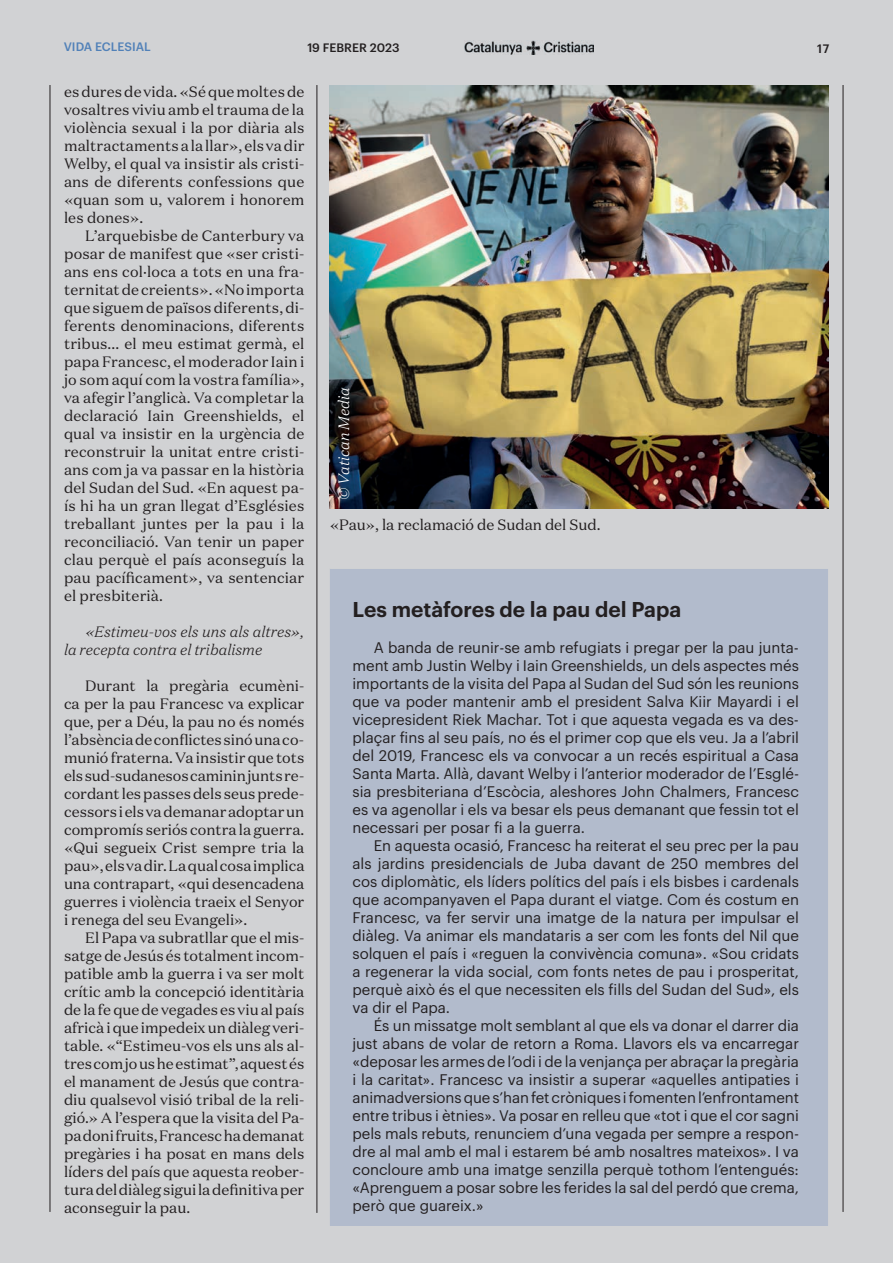
<style>
.page{position:relative;width:893px;height:1263px;background:#d1d2d4}
.page>*{position:absolute;margin:0;border:0;box-sizing:border-box;transform-origin:0 0}
.t1{font:600 21px "Graphik";color:#231f20}
.t2{font:15px/18px "Domaine Text";color:#231f20;text-align:justify}
.t3{font:15px/18px "Graphik";color:#231f20;text-align:justify}
.t4{font:italic 300 15px/18px "Domaine Text";color:#231f20}
.t5{font:italic 300 15px "Domaine Text";color:#fff}
.t6{font:500 12px "Graphik";color:#231f20}
.t7{font:500 12px "Graphik";color:#5181b8}
</style>
<div class="page">
<hr style="left:317px;top:85px;width:1px;height:1128px;background:#231f20">
<hr style="left:843px;top:85px;width:1px;height:1127px;background:#231f20">
<img style="left:464px;top:41px;width:130px;height:14px">
<img style="left:330px;top:85px;width:498px;height:423px">
<div style="left:330px;top:569px;width:498px;height:657px;background:#b2bbcc"></div>
<hr style="left:50px;top:85px;width:1px;height:1127px;background:#231f20">
<p class="t7" style="left:64px;top:38px;width:89px">VIDA ECLESIAL</p>
<p class="t6" style="left:307px;top:38px;width:94px">19 FEBRER 2023</p>
<p class="t6" style="left:817px;top:39px;width:13px">17</p>
<p class="t2" style="left:64px;top:82px;width:242px">es dures de vida. «Sé que moltes de vosaltres viviu amb el trauma de la violència sexual i la por diària als maltractaments a la llar», els va dir Welby, el qual va insistir als cristi&shy;ans de diferents confessions que «quan som u, valorem i honorem les dones».</p>
<p class="t2" style="left:64px;top:226px;width:242px;text-indent:21px">L’arquebisbe de Canterbury va posar de manifest que «ser cristi&shy;ans ens col·loca a tots en una fra&shy;ternitat de creients». «No importa que siguem de països diferents, di&shy;ferents denominacions, diferents tribus... el meu estimat germà, el papa Francesc, el moderador Iain i jo som aquí com la vostra família», va afegir l’anglicà. Va completar la declaració Iain Greenshields, el qual va insistir en la urgència de reconstruir la unitat entre cristi&shy;ans com ja va passar en la història del Sudan del Sud. «En aquest pa&shy;ís hi ha un gran llegat d’Esglésies treballant juntes per la pau i la reconciliació. Van tenir un paper clau perquè el país aconseguís la pau pacíficament», va sentenciar el presbiterià.</p>
<p class="t4" style="left:64px;top:622px;width:242px;text-indent:21px">«Estimeu-vos els uns als altres», la recepta contra el tribalisme</p>
<p class="t2" style="left:64px;top:676px;width:242px;text-indent:21px">Durant la pregària ecumèni&shy;ca per la pau Francesc va explicar que, per a Déu, la pau no és només l’absència de conflictes sinó una co&shy;munió fraterna. Va insistir que tots els sud-sudanesos caminin junts re&shy;cordant les passes dels seus prede&shy;cessors i els va demanar adoptar un compromís seriós contra la guerra. «Qui segueix Crist sempre tria la pau», els va dir. La qual cosa implica una contrapart, «qui desencadena guerres i violència traeix el Senyor i renega del seu Evangeli».</p>
<p class="t2" style="left:64px;top:928px;width:242px;text-indent:21px">El Papa va subratllar que el mis&shy;satge de Jesús és totalment incom&shy;patible amb la guerra i va ser molt crític amb la concepció identitària de la fe que de vegades es viu al país africà i que impedeix un diàleg veri&shy;table. «“Estimeu-vos els uns als al&shy;tres com jo us he estimat”, aquest és el manament de Jesús que contra&shy;diu qualsevol visió tribal de la reli&shy;gió.» A l’espera que la visita del Pa&shy;pa doni fruits, Francesc ha demanat pregàries i ha posat en mans dels líders del país que aquesta reober&shy;tura del diàleg sigui la definitiva per aconseguir la pau.</p>
<p class="t5" style="left:334px;top:500px;width:114px;rotate:-90deg">© Vatican Media</p>
<p class="t2" style="left:330px;top:515px;width:272px">«Pau», la reclamació de Sudan del Sud.</p>
<h1 class="t1" style="left:352px;top:593px;width:330px">Les metàfores de la pau del Papa</h1>
<p class="t3" style="left:352px;top:637px;width:448px;text-indent:21px">A banda de reunir-se amb refugiats i pregar per la pau junta&shy;ment amb Justin Welby i Iain Greenshields, un dels aspectes més importants de la visita del Papa al Sudan del Sud són les reunions que va poder mantenir amb el president Salva Kiir Mayardi i el vicepresident Riek Machar. Tot i que aquesta vegada es va des&shy;plaçar fins al seu país, no és el primer cop que els veu. Ja a l’abril del 2019, Francesc els va convocar a un recés espiritual a Casa Santa Marta. Allà, davant Welby i l’anterior moderador de l’Esglé&shy;sia presbiteriana d’Escòcia, aleshores John Chalmers, Francesc es va agenollar i els va besar els peus demanant que fessin tot el necessari per posar fi a la guerra.</p>
<p class="t3" style="left:352px;top:835px;width:448px;text-indent:21px">En aquesta ocasió, Francesc ha reiterat el seu prec per la pau als jardins presidencials de Juba davant de 250 membres del cos diplomàtic, els líders polítics del país i els bisbes i cardenals que acompanyaven el Papa durant el viatge. Com és costum en Francesc, va fer servir una imatge de la natura per impulsar el diàleg. Va animar els mandataris a ser com les fonts del Nil que solquen el país i «reguen la convivència comuna». «Sou cridats a regenerar la vida social, com fonts netes de pau i prosperitat, perquè això és el que necessiten els fills del Sudan del Sud», els va dir el Papa.</p>
<p class="t3" style="left:352px;top:1015px;width:448px;text-indent:21px">És un missatge molt semblant al que els va donar el darrer dia just abans de volar de retorn a Roma. Llavors els va encarregar «deposar les armes de l’odi i de la venjança per abraçar la pregària i la caritat». Francesc va insistir a superar «aquelles antipaties i animadversions que s’han fet cròniques i fomenten l’enfrontament entre tribus i ètnies». Va posar en relleu que «tot i que el cor sagni pels mals rebuts, renunciem d’una vegada per sempre a respon&shy;dre al mal amb el mal i estarem bé amb nosaltres mateixos». I va concloure amb una imatge senzilla perquè tothom l’entengués: «Aprenguem a posar sobre les ferides la sal del perdó que crema, però que guareix.»</p>
</div>
